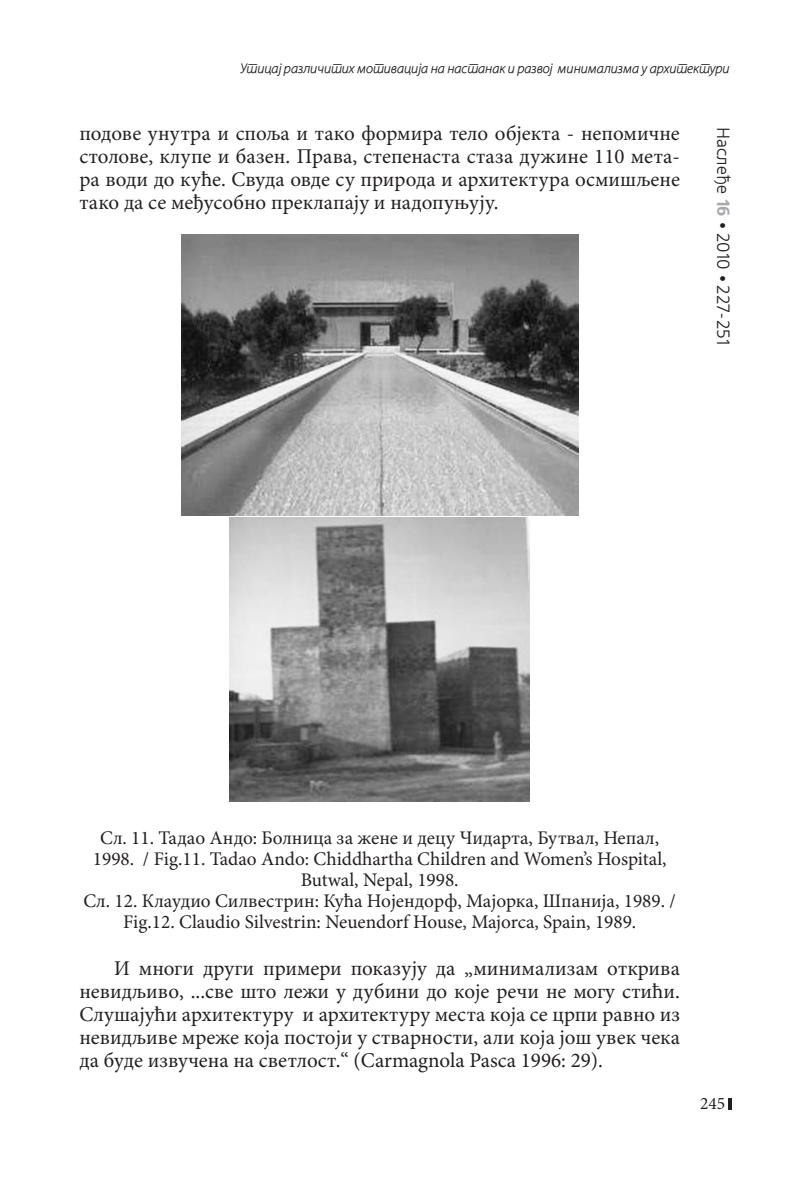
<style>
.page{position:relative;width:809px;height:1196px;background:#fff}
.page>*{position:absolute;margin:0;border:0;box-sizing:border-box;transform-origin:0 0}
.t1{font:21px/23.1px "Minion ZN";color:#231f20;text-align:justify}
.t2{font:19.25px/21.2px "Minion ZN";color:#231f20;text-align:center}
.t3{font:17.68px "Freesetcir";color:#231f20}
.t4{font:17.5px "Minion Pro";color:#231f20}
.t5{font:italic 14px "Miriad ZN";color:#231f20}
.s1{font-weight:700;color:#a8a9ad}
.s2{font-family:"Minion ZN";font-weight:700}
</style>
<div class="page">
<hr style="left:728px;top:1097px;width:4px;height:12px;background:#231f20">
<img style="left:181px;top:234px;width:397px;height:281px">
<img style="left:230px;top:517px;width:299px;height:284px">
<p class="t5" style="left:240px;top:61px;width:491px">Утицај-ра-зличитих-мотивација-на-на-станак-и-ра-звој--минимали-зма-у-архитектури</p>
<p class="t1" style="left:79px;top:122px;width:602px">подове унутра и споља и тако формира тело објекта - непомичне столове, клупе и ба зен. Права, степена ста ста за дужине 110 мета&shy;ра води до куће. Свуда овде су природа и архитектура о сми шљене тако да се међу собно преклапају и надопуњују.</p>
<p class="t3" style="left:731px;top:127px;width:219px;rotate:90deg">Nasle|e <span class="s1">16</span> <span class="s2">•</span> 2010 <span class="s2">•</span> 227-251</p>
<p class="t2" style="left:83px;top:827px;width:594px">Сл. 11. Тадао Андо: болница за жене и децу Чидарта, бутвал, Непал, 1998. / fig.11. tadao ando: Chiddhartha Children and women’s hospital, Butwal, nepal, 1998.<br>Сл. 12. Клаудио Силве стрин: Кућа Нојендорф, Мајорка, шпанија, 1989. / fig.12. Claudio silvestrin: neuendorf house, Majorca, spain, 1989.</p>
<p class="t1" style="left:79px;top:957px;width:602px;text-indent:35px">И многи други примери пока зују да „минимали зам открива невидљиво, ... све што лежи у дубини до које речи не могу стићи.<br>Слу шајући архитектуру и архитектуру ме ста која се црпи равно из невидљиве мреже која по стоји у стварно сти, али која још увек чека да буде и звучена на светло ст.“ (Carmagnola Pasca 1996: 29).</p>
<p class="t4" style="left:700px;top:1092px;width:27px">245</p>
</div>
